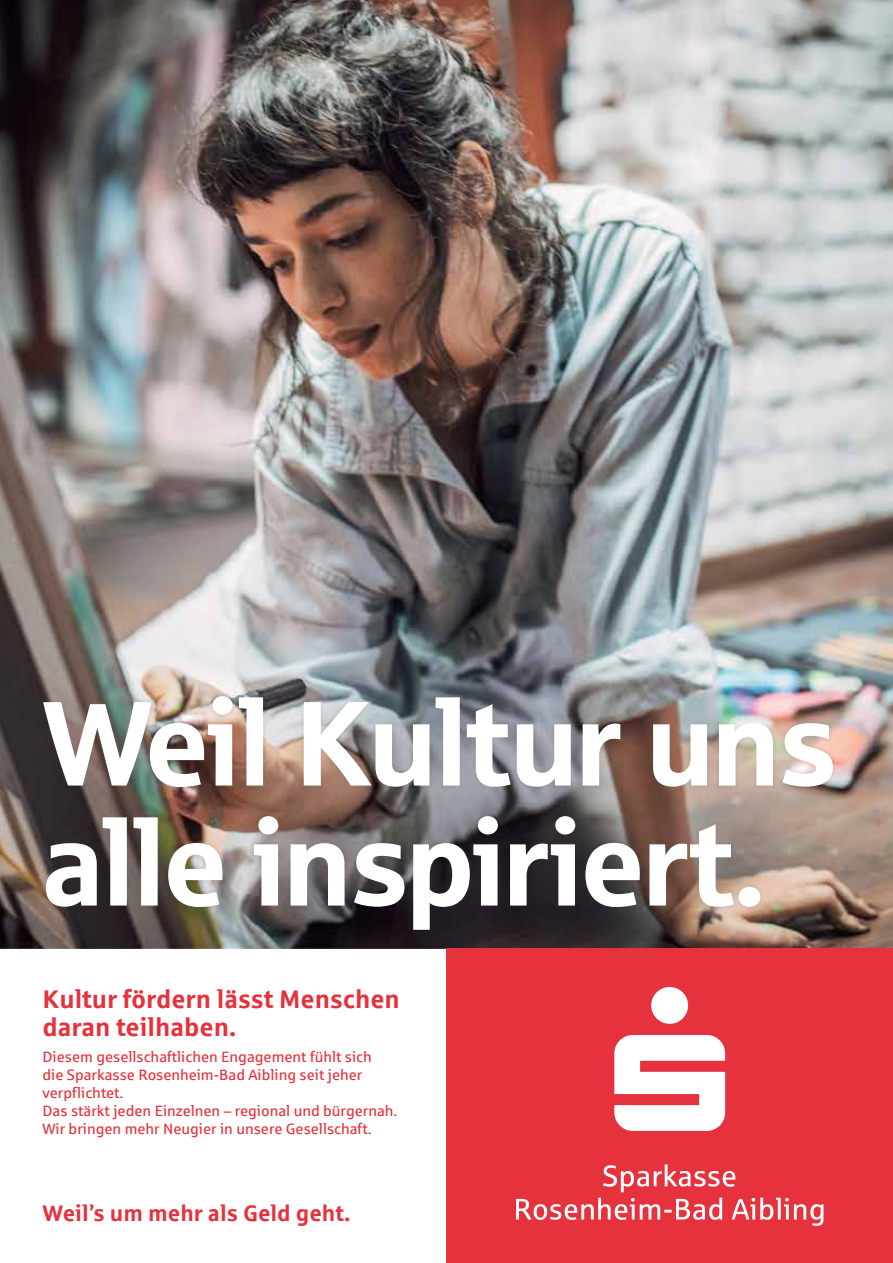
<style>
.page{position:relative;width:893px;height:1263px;background:#fff}
.page>*{position:absolute;margin:0;border:0;box-sizing:border-box;transform-origin:0 0}
.t1{font:120px/120px "Sparkasse Head";color:#fff}
.t2{font:700 25.5px/28px "Sparkasse Rg";color:#e5323d}
.t3{font:700 22.5px "Sparkasse Rg";color:#e5323d}
.t4{font:15px/18px "Sparkasse Rg";color:#e5323d}
</style>
<div class="page">
<img style="left:0;top:0;width:893px;height:948px">
<img style="left:40px;top:693px;width:226px;height:95px">
<img style="left:301px;top:695px;width:212px;height:94px">
<img style="left:716px;top:720px;width:119px;height:69px">
<img style="left:43px;top:815px;width:182px;height:94px">
<img style="left:256px;top:813px;width:354px;height:96px">
<img style="left:609px;top:821px;width:128px;height:88px">
<div style="left:446px;top:948px;width:447px;height:315px;background:#e5323d"></div>
<svg style="left:516px;top:1198px;width:307px;height:28px"></svg>
<svg style="left:603px;top:1164px;width:132px;height:28px"></svg>
<svg style="left:614px;top:987px;width:111px;height:144px"></svg>
<h1 class="t1" style="left:43px;top:679px;width:795px">Weil Kultur uns alle inspiriert.</h1>
<h2 class="t2" style="left:43px;top:984px;width:359px">Kultur fördern lässt Menschen daran teilhaben.</h2>
<p class="t4" style="left:43px;top:1048px;width:356px">Diesem gesellschaftlichen Engagement fühlt sich<br>die Sparkasse Rosenheim-Bad Aibling seit jeher verpflichtet.<br>Das stärkt jeden Einzelnen – regional und bürgernah.<br>Wir bringen mehr Neugier in unsere Gesellschaft.</p>
<h3 class="t3" style="left:43px;top:1199px;width:309px">Weil’s um mehr als Geld geht.</h3>
</div>
